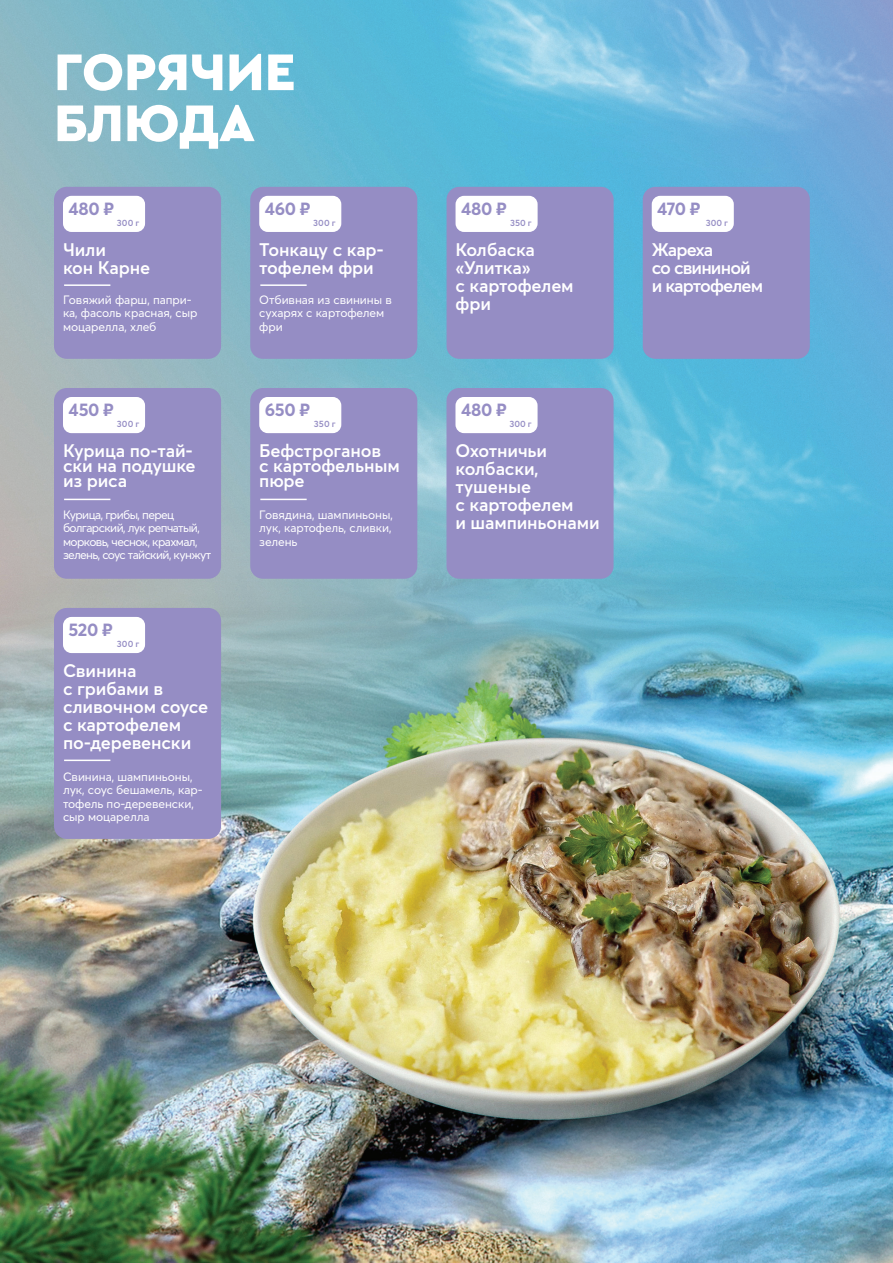
<style>
.page{position:relative;width:893px;height:1263px;background:#fff}
.page>*{position:absolute;margin:0;border:0;box-sizing:border-box;transform-origin:0 0}
.t1{font:900 54px "Cera Pro";color:#fff}
.t2{font:600 18px/18px "Averta CY";letter-spacing:-.01em;color:#fff}
.t3{font:700 18px "Averta CY";letter-spacing:-.02em;color:#958dc4}
.t4{font:600 18px "Averta CY";letter-spacing:-.05em;color:#fff}
.t5{font:12px/13.5px "Averta CY";letter-spacing:-.005em;color:#fff}
.t6{font:12px/13.5px "Averta CY";letter-spacing:-.05em;color:#fff}
.t7{font:600 9px "Averta CY";letter-spacing:.01em;color:#958dc4}
</style>
<div class="page">
<img style="left:0;top:0;width:893px;height:1263px">
<div style="left:54px;top:187px;width:167px;height:172px;background:#958dc4;border-radius:13px"></div>
<hr style="left:64px;top:284px;width:46px;height:2px;background:#fff">
<div style="left:63px;top:196px;width:82px;height:36px;background:#fff;border-radius:9px"></div>
<div style="left:250px;top:187px;width:167px;height:172px;background:#958dc4;border-radius:13px"></div>
<hr style="left:260px;top:284px;width:47px;height:2px;background:#fff">
<div style="left:259px;top:196px;width:82px;height:36px;background:#fff;border-radius:9px"></div>
<div style="left:446px;top:388px;width:168px;height:191px;background:#958dc4;border-radius:13px"></div>
<div style="left:455px;top:397px;width:83px;height:36px;background:#fff;border-radius:9px"></div>
<div style="left:643px;top:187px;width:167px;height:172px;background:#958dc4;border-radius:13px"></div>
<div style="left:652px;top:196px;width:82px;height:36px;background:#fff;border-radius:9px"></div>
<div style="left:447px;top:187px;width:167px;height:172px;background:#958dc4;border-radius:13px"></div>
<div style="left:456px;top:196px;width:82px;height:36px;background:#fff;border-radius:9px"></div>
<div style="left:250px;top:388px;width:167px;height:191px;background:#958dc4;border-radius:13px"></div>
<hr style="left:260px;top:499px;width:47px;height:1px;background:#fff">
<div style="left:259px;top:397px;width:82px;height:36px;background:#fff;border-radius:9px"></div>
<div style="left:54px;top:388px;width:167px;height:191px;background:#958dc4;border-radius:13px"></div>
<hr style="left:64px;top:499px;width:46px;height:1px;background:#fff">
<div style="left:63px;top:397px;width:82px;height:36px;background:#fff;border-radius:9px"></div>
<div style="left:54px;top:608px;width:167px;height:231px;background:#958dc4;border-radius:13px"></div>
<div style="left:63px;top:617px;width:82px;height:36px;background:#fff;border-radius:9px"></div>
<hr style="left:64px;top:760px;width:46px;height:1px;background:#fff">
<p class="t1" style="left:54px;top:36px;width:243px">ГОРЯЧИЕ</p>
<p class="t1" style="left:54px;top:87px;width:202px">БЛЮДА</p>
<p class="t3" style="left:69px;top:196px;width:47px">480 ₽</p>
<p class="t3" style="left:265px;top:196px;width:47px">460 ₽</p>
<p class="t3" style="left:461px;top:196px;width:47px">480 ₽</p>
<p class="t3" style="left:657px;top:196px;width:45px">470 ₽</p>
<p class="t7" style="left:117px;top:216px;width:24px">300 г</p>
<p class="t7" style="left:313px;top:216px;width:24px">300 г</p>
<p class="t7" style="left:510px;top:216px;width:23px">350 г</p>
<p class="t7" style="left:706px;top:216px;width:24px">300 г</p>
<p class="t2" style="left:63px;top:239px;width:45px">Чили</p>
<p class="t2" style="left:63px;top:257px;width:89px">кон Карне</p>
<p class="t5" style="left:63px;top:292px;width:136px">Говяжий фарш, папри&shy;ка, фасоль красная, сыр моцарелла, хлеб</p>
<p class="t2" style="left:259px;top:239px;width:126px">Тонкацу с кар&shy;тофелем фри</p>
<p class="t5" style="left:259px;top:292px;width:134px">Отбивная из свинины в сухарях с картофелем фри</p>
<p class="t2" style="left:456px;top:239px;width:81px">Колбаска «Улитка»</p>
<p class="t2" style="left:456px;top:275px;width:120px">с картофелем</p>
<p class="t2" style="left:456px;top:293px;width:37px">фри</p>
<p class="t2" style="left:652px;top:239px;width:63px">Жареха</p>
<p class="t4" style="left:652px;top:255px;width:101px">со свининой</p>
<p class="t4" style="left:652px;top:273px;width:113px">и картофелем</p>
<p class="t3" style="left:69px;top:397px;width:47px">450 ₽</p>
<p class="t3" style="left:265px;top:397px;width:47px">650 ₽</p>
<p class="t3" style="left:461px;top:397px;width:47px">480 ₽</p>
<p class="t7" style="left:117px;top:417px;width:24px">300 г</p>
<p class="t7" style="left:314px;top:417px;width:23px">350 г</p>
<p class="t7" style="left:509px;top:417px;width:24px">300 г</p>
<p class="t2" style="left:63px;top:442px;width:134px;line-height:15px">Курица по-тай&shy;ски на подушке из риса</p>
<p class="t6" style="left:63px;top:507px;width:150px">Курица, грибы, перец болгарский, лук репчатый, морковь, чеснок, крахмал, зелень, соус тайский, кунжут</p>
<p class="t2" style="left:259px;top:441px;width:123px">Бефстроганов</p>
<p class="t2" style="left:259px;top:457px;width:142px;line-height:15px">с картофельным пюре</p>
<p class="t5" style="left:259px;top:507px;width:135px;text-align:justify">Говядина, шампиньоны, лук, картофель, сливки, зелень</p>
<p class="t2" style="left:455px;top:441px;width:93px">Охотничьи колбаски, тушеные</p>
<p class="t2" style="left:455px;top:495px;width:120px">с картофелем</p>
<p class="t2" style="left:455px;top:513px;width:146px">и шампиньонами</p>
<p class="t3" style="left:69px;top:617px;width:46px">520 ₽</p>
<p class="t7" style="left:117px;top:637px;width:24px">300 г</p>
<p class="t2" style="left:63px;top:660px;width:75px">Свинина</p>
<p class="t2" style="left:63px;top:678px;width:147px">с грибами в сливочном соусе с картофелем по-деревенски</p>
<p class="t5" style="left:63px;top:769px;width:141px">Свинина, шампиньоны, лук, соус бешамель, кар&shy;тофель по-деревенски, сыр моцарелла</p>
</div>
